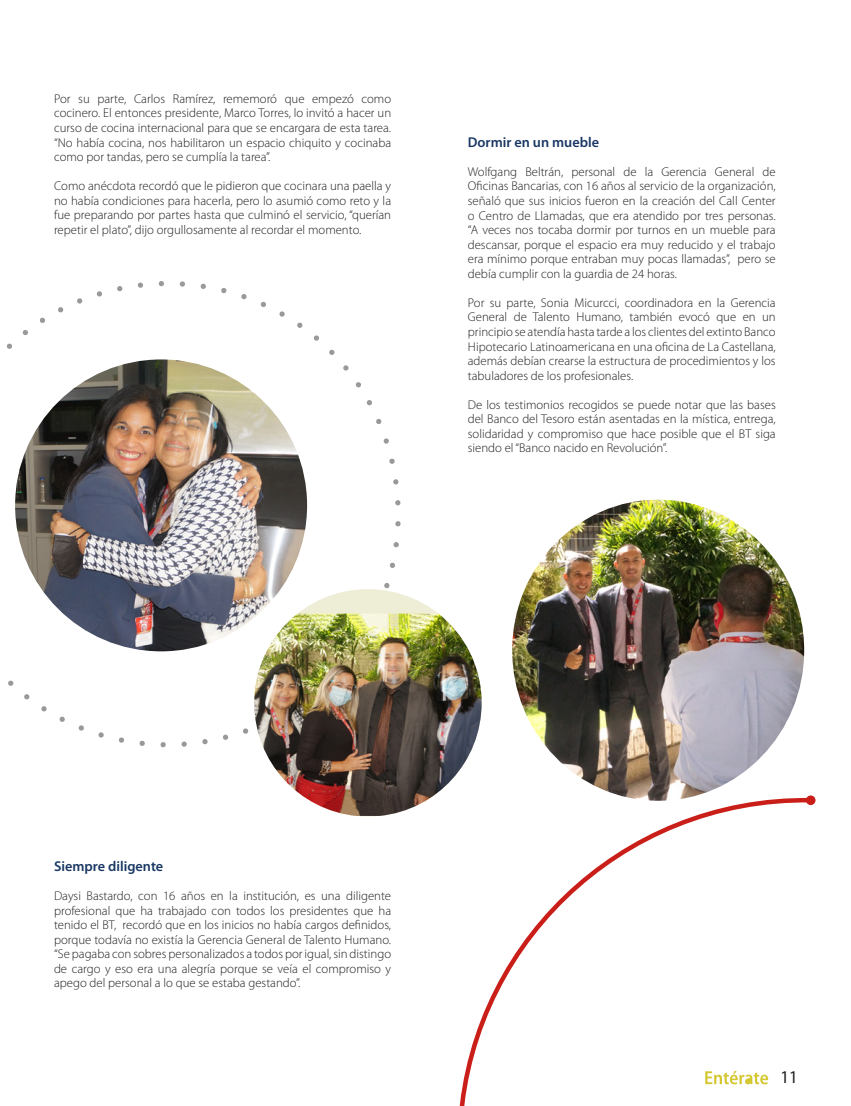
<style>
.page{position:relative;width:851px;height:1106px;background:#fff}
.page>*{position:absolute;margin:0;border:0;box-sizing:border-box;transform-origin:0 0}
.t1{font:semi-condensed 18px "Myriad Pro";color:#231f20}
.t2{font:600 14.25px "Myriad Pro";color:#193764}
.t3{font:300 12.75px/14.5px "Myriad Pro";color:#231f20;text-align:justify}
</style>
<div class="page">
<img style="left:512px;top:499px;width:292px;height:296px">
<img style="left:15px;top:359px;width:292px;height:292px;border-radius:146px">
<svg style="left:7px;top:343px;width:5px;height:6px"></svg>
<svg style="left:22px;top:330px;width:6px;height:5px"></svg>
<svg style="left:39px;top:317px;width:6px;height:6px"></svg>
<svg style="left:58px;top:307px;width:6px;height:6px"></svg>
<svg style="left:77px;top:298px;width:6px;height:6px"></svg>
<svg style="left:96px;top:291px;width:6px;height:6px"></svg>
<svg style="left:117px;top:286px;width:6px;height:5px"></svg>
<svg style="left:138px;top:282px;width:5px;height:6px"></svg>
<svg style="left:159px;top:281px;width:5px;height:5px"></svg>
<svg style="left:180px;top:281px;width:5px;height:6px"></svg>
<svg style="left:200px;top:283px;width:6px;height:6px"></svg>
<svg style="left:221px;top:288px;width:6px;height:5px"></svg>
<svg style="left:241px;top:294px;width:6px;height:5px"></svg>
<svg style="left:260px;top:301px;width:6px;height:6px"></svg>
<svg style="left:279px;top:311px;width:6px;height:6px"></svg>
<svg style="left:297px;top:322px;width:6px;height:6px"></svg>
<svg style="left:313px;top:335px;width:6px;height:6px"></svg>
<svg style="left:329px;top:349px;width:6px;height:6px"></svg>
<svg style="left:343px;top:365px;width:6px;height:6px"></svg>
<svg style="left:355px;top:382px;width:6px;height:6px"></svg>
<svg style="left:366px;top:400px;width:6px;height:5px"></svg>
<svg style="left:376px;top:418px;width:5px;height:6px"></svg>
<svg style="left:383px;top:438px;width:6px;height:6px"></svg>
<svg style="left:389px;top:458px;width:6px;height:6px"></svg>
<svg style="left:393px;top:479px;width:5px;height:5px"></svg>
<svg style="left:395px;top:500px;width:5px;height:5px"></svg>
<svg style="left:395px;top:521px;width:5px;height:5px"></svg>
<svg style="left:393px;top:542px;width:6px;height:5px"></svg>
<svg style="left:389px;top:562px;width:6px;height:6px"></svg>
<svg style="left:384px;top:583px;width:5px;height:5px"></svg>
<svg style="left:243px;top:728px;width:5px;height:6px"></svg>
<svg style="left:223px;top:734px;width:5px;height:6px"></svg>
<svg style="left:202px;top:739px;width:6px;height:5px"></svg>
<svg style="left:181px;top:741px;width:6px;height:6px"></svg>
<svg style="left:160px;top:742px;width:6px;height:5px"></svg>
<svg style="left:139px;top:740px;width:6px;height:6px"></svg>
<svg style="left:118px;top:737px;width:6px;height:6px"></svg>
<svg style="left:98px;top:732px;width:6px;height:6px"></svg>
<svg style="left:78px;top:725px;width:6px;height:6px"></svg>
<svg style="left:59px;top:716px;width:6px;height:6px"></svg>
<svg style="left:41px;top:706px;width:6px;height:6px"></svg>
<svg style="left:24px;top:694px;width:6px;height:5px"></svg>
<svg style="left:8px;top:680px;width:6px;height:6px"></svg>
<div style="left:254px;top:589px;width:227px;height:227px;background:#eeedd6;border-radius:50%"></div>
<img style="left:254px;top:613px;width:227px;height:203px">
<svg style="left:456px;top:795px;width:360px;height:311px"></svg>
<div style="left:806px;top:796px;width:8px;height:8px;background:#ca1e19;border-radius:50%"></div>
<div style="left:805px;top:795px;width:10px;height:10px;border:2px solid #ca1e19;border-radius:50%"></div>
<p class="t3" style="left:54px;top:91px;width:338px">Por su parte, Carlos Ramírez, rememoró que empezó como cocinero. El entonces presidente, Marco Torres, lo invitó a hacer un curso de cocina internacional para que se encargara de esta tarea. “No había cocina, nos habilitaron un espacio chiquito y cocinaba como por tandas, pero se cumplía la tarea”.</p>
<p class="t3" style="left:54px;top:179px;width:338px">Como anécdota recordó que le pidieron que cocinara una paella y no había condiciones para hacerla, pero lo asumió como reto y la fue preparando por partes hasta que culminó el servicio, “querían repetir el plato”, dijo orgullosamente al recordar el momento.</p>
<p class="t2" style="left:467px;top:133px;width:133px">Dormir en un mueble</p>
<p class="t3" style="left:467px;top:164px;width:309px">Wolfgang Beltrán, personal de la Gerencia General de Oficinas Bancarias, con 16 años al servicio de la organización, señaló que sus inicios fueron en la creación del Call Center o Centro de Llamadas, que era atendido por tres personas. “A veces nos tocaba dormir por turnos en un mueble para descansar, porque el espacio era muy reducido y el trabajo era mínimo porque entraban muy pocas llamadas”, pero se debía cumplir con la guardia de 24 horas.</p>
<p class="t3" style="left:467px;top:295px;width:309px">Por su parte, Sonia Micurcci, coordinadora en la Gerencia General de Talento Humano, también evocó que en un principio se atendía hasta tarde a los clientes del extinto Banco Hipotecario Latinoamericana en una oficina de La Castellana, además debían crearse la estructura de procedimientos y los tabuladores de los profesionales.</p>
<p class="t3" style="left:467px;top:397px;width:309px">De los testimonios recogidos se puede notar que las bases del Banco del Tesoro están asentadas en la mística, entrega, solidaridad y compromiso que hace posible que el BT siga siendo el “Banco nacido en Revolución”.</p>
<p class="t2" style="left:54px;top:857px;width:111px">Siempre diligente</p>
<p class="t3" style="left:54px;top:888px;width:338px">Daysi Bastardo, con 16 años en la institución, es una diligente profesional que ha trabajado con todos los presidentes que ha tenido el BT, recordó que en los inicios no había cargos definidos, porque todavía no existía la Gerencia General de Talento Humano. “Se pagaba con sobres personalizados a todos por igual, sin distingo de cargo y eso era una alegría porque se veía el compromiso y apego del personal a lo que se estaba gestando”.</p>
<h1 class="t1" style="left:780px;top:1066px;width:19px">11</h1>
</div>
